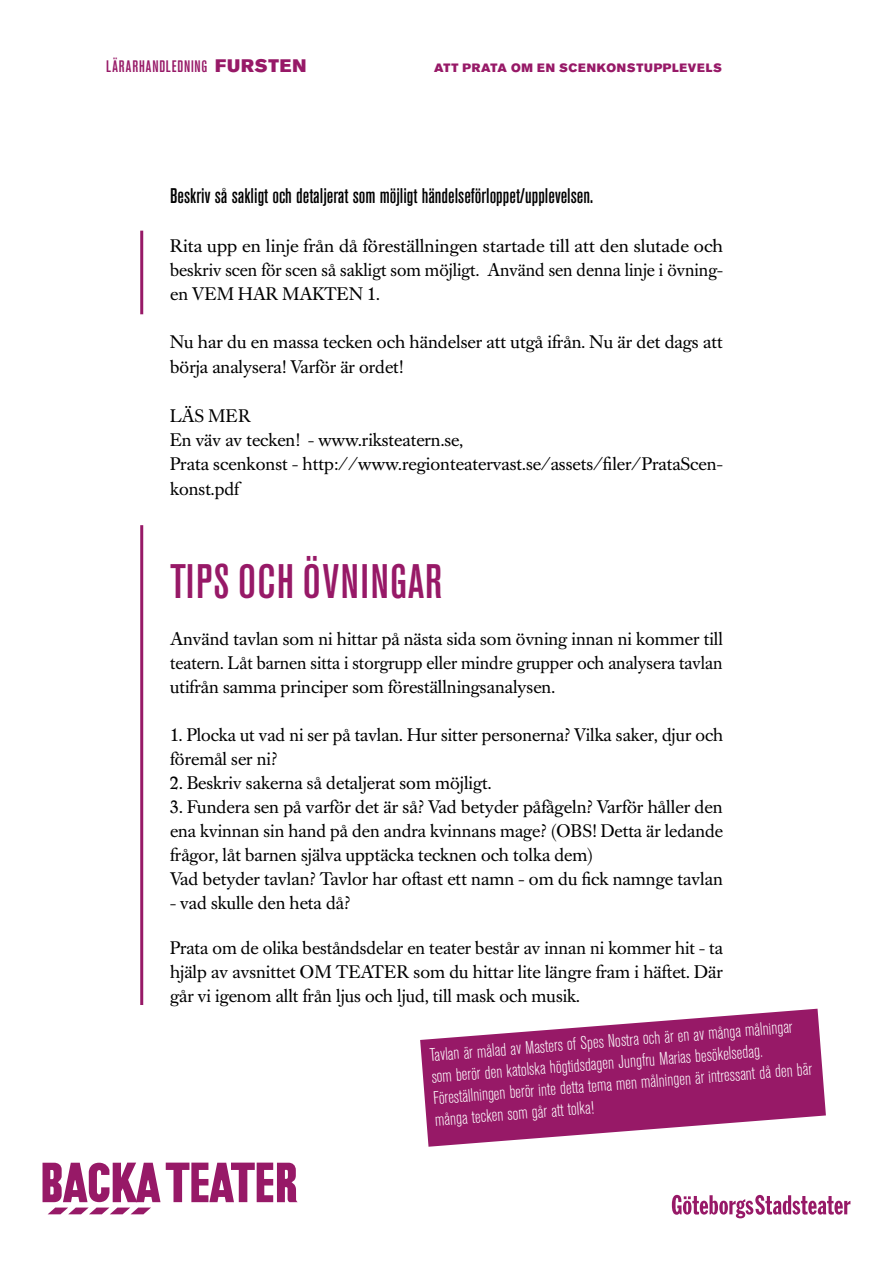
<style>
.page{position:relative;width:893px;height:1263px;background:#fff}
.page>*{position:absolute;margin:0;border:0;box-sizing:border-box;transform-origin:0 0}
.t1{font:500 condensed 48px "Akzidenz Grotesk BE";letter-spacing:.03em;color:#971967}
.t2{font:500 condensed 21px "Akzidenz Grotesk BE";color:#000}
.t3{font:18px/24px "Caslon Book BE";color:#000}
.t4{font:300 condensed 18px/21.9px "Akzidenz Grotesk BE";color:#fff}
.t5{font:18px/24px "Caslon Book BE";color:#000;text-align:justify;scale:1.04 1}
.t6{font:500 condensed 16.5px "Akzidenz Grotesk BE";letter-spacing:.055em;color:#971967}
.t7{font:12px "Akzidenz Grotesk BE Super";letter-spacing:.06em;color:#971967}
.s1{font-family:"Akzidenz Grotesk BE Super";font-weight:400;font-stretch:normal;font-size:18px}
</style>
<div class="page">
<svg style="left:672px;top:1195px;width:178px;height:23px"></svg>
<svg style="left:43px;top:1162px;width:117px;height:52px"></svg>
<svg style="left:166px;top:1162px;width:132px;height:40px"></svg>
<hr style="left:140px;top:525px;width:3px;height:480px;background:#971967">
<hr style="left:140px;top:231px;width:3px;height:83px;background:#971967">
<svg style="left:420px;top:1009px;width:406px;height:138px;fill:#971967"></svg>
<p class="t6" style="left:106px;top:57px;width:202px">LÄRARHANDLEDNING <span class="s1">FURSTEN</span></p>
<p class="t7" style="left:434px;top:61px;width:48px">ATT PRATA</p>
<p class="t7" style="left:511px;top:61px;width:116px">OM EN SCENKONSTU</p>
<p class="t7" style="left:654px;top:61px;width:67px">PPLEVELS</p>
<p class="t2" style="left:170px;top:184px;width:425px">Beskriv så sakligt och detaljerat som möjligt händelseförloppet/upplevelsen.</p>
<p class="t5" style="left:170px;top:234px;width:533px">Rita upp en linje från då föreställningen startade till att den slutade och beskriv scen för scen så sakligt som möjligt. Använd sen denna linje i övning&shy;en VEM HAR MAKTEN 1.</p>
<p class="t3" style="left:170px;top:330px;width:554px;line-height:25.2px">Nu har du en massa tecken och händelser att utgå ifrån. Nu är det dags att börja analysera! Varför är ordet!</p>
<p class="t3" style="left:170px;top:405px;width:554px">LÄS MER<br>En väv av tecken! - www.riksteatern.se,<br>Prata scenkonst - http://www.regionteatervast.se/assets/filer/PrataScen&shy;konst.pdf</p>
<h1 class="t1" style="left:170px;top:555px;width:274px">TIPS OCH ÖVNINGAR</h1>
<p class="t3" style="left:170px;top:627px;width:554px;text-align:justify">Använd tavlan som ni hittar på nästa sida som övning innan ni kommer till teatern. Låt barnen sitta i storgrupp eller mindre grupper och analysera tavlan utifrån samma principer som föreställningsanalysen.</p>
<p class="t3" style="left:170px;top:723px;width:554px">1. Plocka ut vad ni ser på tavlan. Hur sitter personerna? Vilka saker, djur och föremål ser ni?</p>
<p class="t3" style="left:170px;top:771px;width:323px">2. Beskriv sakerna så detaljerat som möjligt.</p>
<p class="t3" style="left:170px;top:795px;width:554px">3. Fundera sen på varför det är så? Vad betyder påfågeln? Varför håller den ena kvinnan sin hand på den andra kvinnans mage? (OBS! Detta är ledande frågor, låt barnen själva upptäcka tecknen och tolka dem)<br>Vad betyder tavlan? Tavlor har oftast ett namn - om du fick namnge tavlan</p>
<p class="t3" style="left:170px;top:891px;width:181px">- vad skulle den heta då?</p>
<p class="t3" style="left:170px;top:936px;width:554px;text-align:justify">Prata om de olika beståndsdelar en teater består av innan ni kommer hit - ta hjälp av avsnittet OM TEATER som du hittar lite längre fram i häftet. Där går vi igenom allt från ljus och ljud, till mask och musik.</p>
<p class="t4" style="left:429px;top:1043px;width:382px;rotate:-4deg">Tavlan är målad av Masters of Spes Nostra och är en av många målningar som berör den katolska högtidsdagen Jungfru Marias besökelsedag.<br>Föreställningen berör inte detta tema men målningen är intressant då den bär många tecken som går att tolka!</p>
</div>
